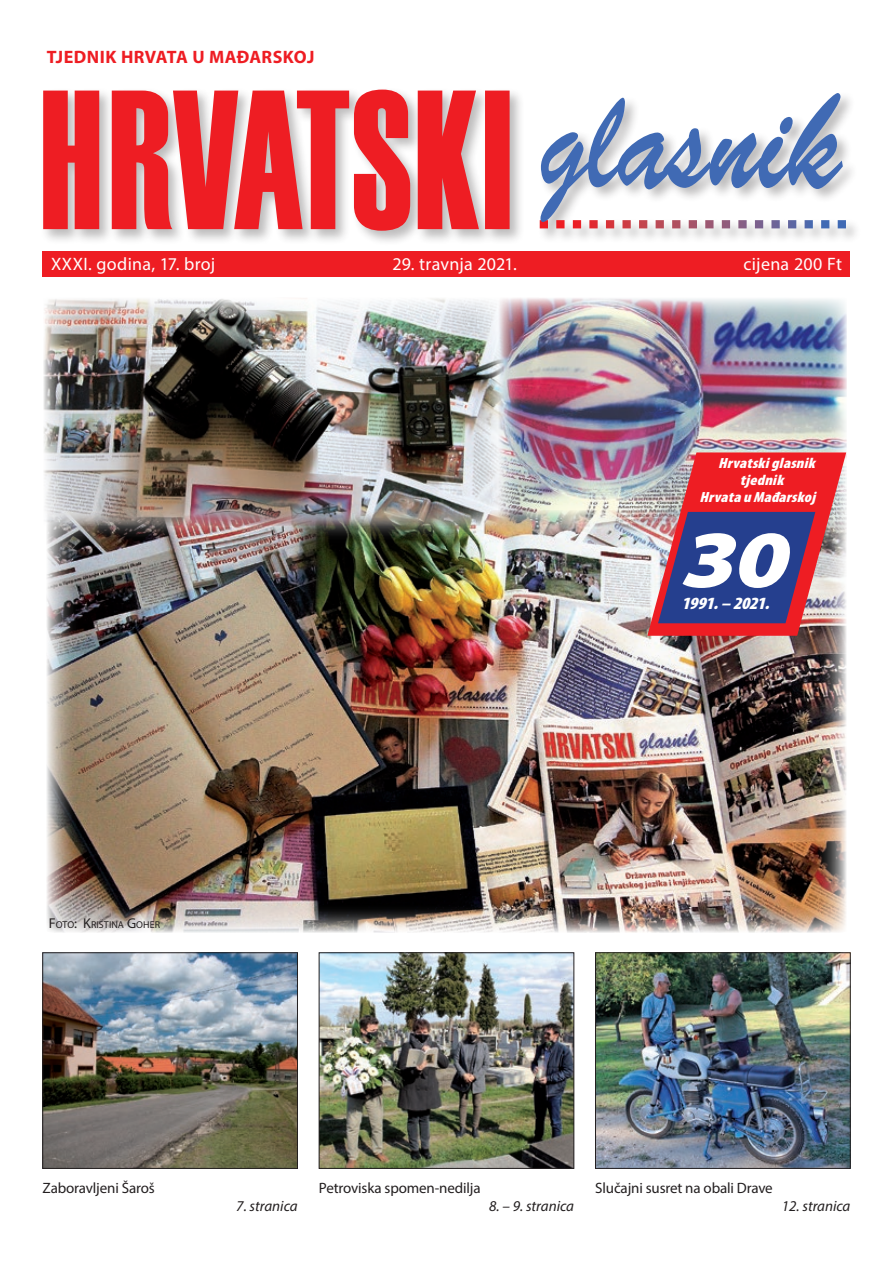
<style>
.page{position:relative;width:893px;height:1263px;background:#fff}
.page>*{position:absolute;margin:0;border:0;box-sizing:border-box;transform-origin:0 0}
.t1{font:italic 900 semi-expanded 81.3px "Myriad Pro";color:#fff;scale:1.08 1}
.t2{font:18px "Myriad Pro";letter-spacing:.015em;color:#fff}
.t3{font:700 18px "Myriad Pro";letter-spacing:.015em;color:#ee1d23}
.t4{font:italic 900 condensed 17.25px "Myriad Pro";color:#fff;scale:1.08 1}
.t5{font:15px "Myriad Pro";letter-spacing:-.01em;color:#231f20}
.t6{font:italic 15px "Myriad Pro";color:#231f20}
.t7{font:italic 900 condensed 14.7px "Myriad Pro";color:#fff;scale:1.08 1}
.t8{font:10.05px "Myriad Pro";letter-spacing:.005em;color:#231f20}
.s1{font-size:14.25px}
</style>
<div class="page">
<img style="left:45px;top:954px;width:251px;height:212px">
<div style="left:43px;top:952px;width:255px;height:216px;border:1px solid #231f20"></div>
<div style="left:40px;top:87px;width:821px;height:158px;background:#231f20;opacity:.3"></div>
<svg style="left:43px;top:90px;width:467px;height:141px;background:#e9585c"></svg>
<svg style="left:540px;top:93px;width:306px;height:135px"></svg>
<img style="left:597px;top:954px;width:251px;height:212px">
<div style="left:595px;top:952px;width:255px;height:216px;border:1px solid #231f20"></div>
<img style="left:321px;top:954px;width:251px;height:212px">
<div style="left:319px;top:952px;width:255px;height:216px;border:1px solid #231f20"></div>
<img style="left:503px;top:298px;width:343px;height:212px">
<div style="left:43px;top:251px;width:807px;height:25px;background:#ee1d23"></div>
<img style="left:47px;top:510px;width:799px;height:422px">
<svg style="left:647px;top:452px;width:199px;height:184px;background:#945072"></svg>
<img style="left:44px;top:298px;width:459px;height:227px">
<p class="t3" style="left:47px;top:46px;width:269px">TJEDNIK HRVATA U MAĐARSKOJ</p>
<p class="t2" style="left:51px;top:253px;width:166px">XXXI. godina, 17. broj</p>
<p class="t2" style="left:392px;top:253px;width:126px">29. travnja 2021.</p>
<p class="t2" style="left:744px;top:253px;width:100px">cijena 200 Ft</p>
<p class="t7" style="left:718px;top:454px;width:95px">Hrvatskiglasnik</p>
<p class="t7" style="left:740px;top:470px;width:46px">tjednik</p>
<p class="t7" style="left:700px;top:487px;width:109px">HrvatauMađarskoj</p>
<h1 class="t1" style="left:678px;top:504px;width:125px">30</h1>
<p class="t4" style="left:682px;top:592px;width:87px">1991.–2021.</p>
<p class="t8" style="left:49px;top:919px;width:113px"><span class="s1">F</span>OTO<span class="s1">: K</span>RISTINA <span class="s1">G</span>OHER</p>
<p class="t5" style="left:43px;top:1179px;width:114px">Zaboravljeni Šaroš</p>
<p class="t6" style="left:236px;top:1197px;width:63px">7. stranica</p>
<p class="t5" style="left:319px;top:1179px;width:163px">Petroviska spomen-nedilja</p>
<p class="t6" style="left:489px;top:1197px;width:86px">8. – 9. stranica</p>
<p class="t5" style="left:595px;top:1179px;width:179px">Slučajni susret na obali Drave</p>
<p class="t6" style="left:782px;top:1197px;width:70px">12. stranica</p>
</div>
